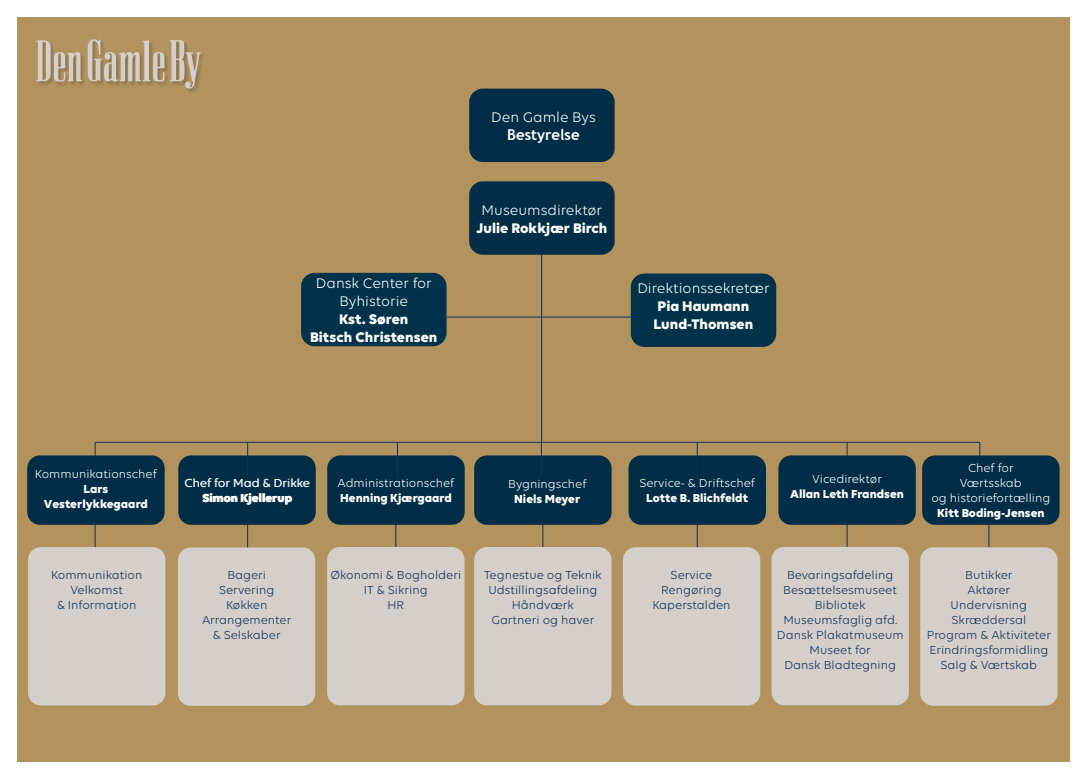
<style>
.page{position:relative;width:1088px;height:780px;background:#fff}
.page>*{position:absolute;margin:0;border:0;box-sizing:border-box;transform-origin:0 0}
.t1{font:15px/18px "Volte";color:#fff;text-align:center}
.t2{font:700 15px/18px "Volte";color:#fff}
.t3{font:700 15px "Trebuchet MS";color:#fff}
.t4{font:12.5px/15px "Volte";color:#113156;text-align:center}
.t5{font:12.5px/15px "Volte";color:#fff;text-align:center}
.t6{font:700 12.5px/15px "Volte";color:#fff;text-align:center}
</style>
<div class="page">
<div style="left:18px;top:18px;width:1052px;height:744px;background:#b2935e"></div>
<hr style="left:541px;top:196px;width:1px;height:246px;background:#113156">
<div style="left:469px;top:89px;width:146px;height:73px;background:#022d47;border-radius:13px"></div>
<div style="left:469px;top:181px;width:146px;height:74px;background:#022d47;border-radius:13px"></div>
<div style="left:631px;top:273px;width:145px;height:74px;background:#00324a;border-radius:13px"></div>
<div style="left:301px;top:273px;width:145px;height:73px;background:#00324a;border-radius:13px"></div>
<hr style="left:447px;top:317px;width:190px;height:1px;background:#113156">
<hr style="left:847px;top:505px;width:1px;height:61px;background:#113156">
<div style="left:771px;top:547px;width:138px;height:158px;background:#d4cfca;border-radius:13px"></div>
<hr style="left:697px;top:508px;width:1px;height:63px;background:#113156">
<hr style="left:247px;top:505px;width:1px;height:61px;background:#113156">
<hr style="left:395px;top:505px;width:1px;height:66px;background:#113156">
<hr style="left:95px;top:510px;width:1px;height:52px;background:#113156">
<hr style="left:979px;top:442px;width:1px;height:36px;background:#113156">
<hr style="left:988px;top:511px;width:1px;height:55px;background:#113156">
<div style="left:27px;top:455px;width:138px;height:70px;background:#022d47;border-radius:13px"></div>
<div style="left:327px;top:547px;width:137px;height:158px;background:#d4cfca;border-radius:13px"></div>
<div style="left:28px;top:547px;width:137px;height:158px;background:#d4cfca;border-radius:13px"></div>
<div style="left:623px;top:547px;width:137px;height:158px;background:#d4cfca;border-radius:13px"></div>
<div style="left:920px;top:547px;width:137px;height:158px;background:#d4cfca;border-radius:13px"></div>
<div style="left:178px;top:455px;width:138px;height:70px;background:#022d47;border-radius:13px"></div>
<div style="left:327px;top:455px;width:138px;height:70px;background:#022d47;border-radius:13px"></div>
<div style="left:474px;top:455px;width:137px;height:70px;background:#022d47;border-radius:13px"></div>
<div style="left:628px;top:455px;width:138px;height:70px;background:#022d47;border-radius:13px"></div>
<div style="left:778px;top:455px;width:138px;height:70px;background:#022d47;border-radius:13px"></div>
<div style="left:922px;top:455px;width:137px;height:70px;background:#022d47;border-radius:13px"></div>
<hr style="left:95px;top:442px;width:885px;height:1px;background:#113156">
<hr style="left:247px;top:442px;width:1px;height:36px;background:#113156">
<hr style="left:542px;top:520px;width:1px;height:36px;background:#113156">
<hr style="left:95px;top:442px;width:1px;height:31px;background:#113156">
<hr style="left:397px;top:442px;width:1px;height:36px;background:#113156">
<hr style="left:541px;top:440px;width:1px;height:36px;background:#113156">
<hr style="left:697px;top:442px;width:1px;height:36px;background:#113156">
<hr style="left:847px;top:442px;width:1px;height:36px;background:#113156">
<div style="left:178px;top:547px;width:137px;height:158px;background:#d4cfca;border-radius:13px"></div>
<div style="left:474px;top:547px;width:137px;height:158px;background:#d4cfca;border-radius:13px"></div>
<div style="left:37px;top:40px;width:168px;height:54px;background:#231f20;opacity:.25"></div>
<svg style="left:170px;top:40px;width:31px;height:49px"></svg>
<svg style="left:36px;top:40px;width:46px;height:42px"></svg>
<svg style="left:88px;top:39px;width:76px;height:44px"></svg>
<p class="t1" style="left:491px;top:108px;width:106px">Den Gamle Bys</p>
<p class="t3" style="left:507px;top:125px;width:74px">Bestyrelse</p>
<p class="t1" style="left:316px;top:274px;width:118px">Dansk Center for<br>Byhistorie</p>
<p class="t2" style="left:310px;top:310px;width:129px;text-align:center">Kst. Søren<br>Bitsch Christensen</p>
<p class="t1" style="left:482px;top:200px;width:122px">Museumsdirektør</p>
<p class="t2" style="left:476px;top:218px;width:133px">Julie Rokkjær Birch</p>
<p class="t1" style="left:637px;top:279px;width:134px">Direktionssekretær</p>
<p class="t2" style="left:654px;top:297px;width:101px">Pia Haumann<br>Lund-Thomsen</p>
<p class="t5" style="left:35px;top:466px;width:123px">Kommunikationschef</p>
<p class="t6" style="left:44px;top:481px;width:105px">Lars<br>Vesterlykkegaard</p>
<p class="t5" style="left:185px;top:475px;width:127px">Chef for Mad &amp; Drikke</p>
<p class="t6" style="left:203px;top:490px;width:91px">Simon Kjellerup</p>
<p class="t5" style="left:337px;top:475px;width:118px">Administrationschef</p>
<p class="t6" style="left:340px;top:490px;width:113px">Henning Kjærgaard</p>
<p class="t5" style="left:508px;top:476px;width:80px">Bygningschef</p>
<p class="t6" style="left:514px;top:491px;width:68px">Niels Meyer</p>
<p class="t5" style="left:639px;top:475px;width:117px">Service- &amp; Driftschef</p>
<p class="t6" style="left:646px;top:490px;width:103px">Lotte B. Blichfeldt</p>
<p class="t5" style="left:812px;top:471px;width:71px">Vicedirektør</p>
<p class="t6" style="left:790px;top:486px;width:115px">Allan Leth Frandsen</p>
<p class="t5" style="left:931px;top:460px;width:121px">Chef for<br>Værtsskab<br>og historiefortælling</p>
<p class="t6" style="left:937px;top:505px;width:109px">Kitt Boding-Jensen</p>
<p class="t4" style="left:777px;top:567px;width:128px">Bevaringsafdeling<br>Besættelsesmuseet<br>Bibliotek<br>Museumsfaglig afd.<br>Dansk Plakatmuseum<br>Museet for<br>Dansk Bladtegning</p>
<p class="t4" style="left:51px;top:567px;width:93px">Kommunikation<br>Velkomst<br>&amp; Information</p>
<p class="t4" style="left:652px;top:567px;width:80px">Service<br>Rengøring<br>Kaperstalden</p>
<p class="t4" style="left:927px;top:567px;width:126px">Butikker<br>Aktører<br>Undervisning<br>Skræddersal<br>Program &amp; Aktiviteter<br>Erindringsformidling<br>Salg &amp; Værtskab</p>
<p class="t4" style="left:202px;top:567px;width:91px">Bageri<br>Servering<br>Køkken<br>Arrangementer &amp; Selskaber</p>
<p class="t4" style="left:484px;top:567px;width:119px">Tegnestue og Teknik<br>Udstillingsafdeling<br>Håndværk<br>Gartneri og haver</p>
<p class="t4" style="left:330px;top:567px;width:132px">Økonomi &amp; Bogholderi<br>IT &amp; Sikring<br>HR</p>
</div>
